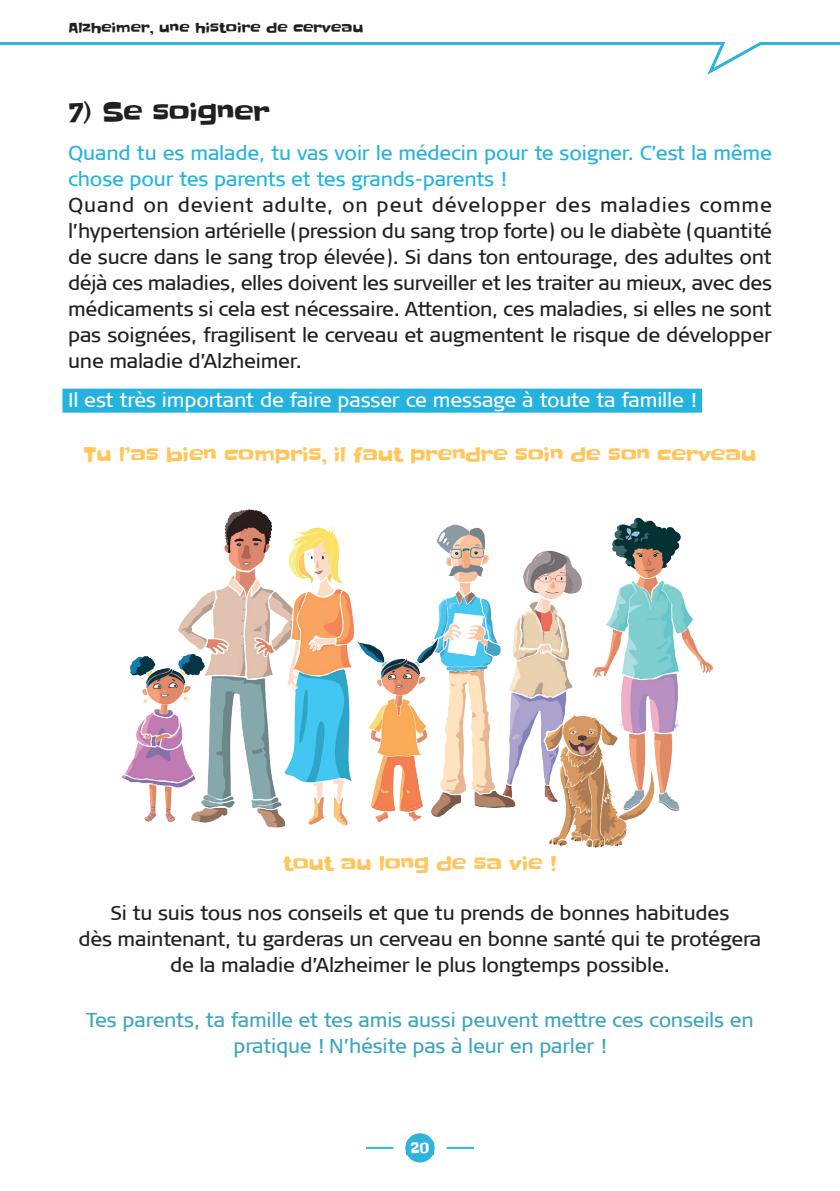
<style>
.page{position:relative;width:840px;height:1191px;background:#fff}
.page>*{position:absolute;margin:0;border:0;box-sizing:border-box;transform-origin:0 0}
.TITRE_1{font:26px "Slackey";letter-spacing:-.01em;color:#231f20}
.TXT_COURANT{font:20px/26px "Signa Normal";letter-spacing:-.01em;color:#231f20;text-align:justify}
.TXT_COURANT-2{font:20px/26px "Signa Normal";letter-spacing:-.01em;color:#23b3de}
.TXT_COURANT-3{font:20px/26px "Signa Normal";letter-spacing:-.01em;color:#3da5c0;text-align:center}
.TXT_COURANT-4{font:20px "Slackey";letter-spacing:-.01em;color:#ffc65d}
.TXT_FILET_BLEU{font:20px "Signa Normal";letter-spacing:-.01em;color:#fff}
.t1{font:14px "Slackey";color:#231f20}
.t2{font:14px "Slackey";color:#fff}
</style>
<div class="page">
<svg style="left:0;top:42px;width:839px;height:33px"></svg>
<div style="left:406px;top:1134px;width:27px;height:27px;background:#2eb3dd;border-radius:50%"></div>
<div style="left:405px;top:1133px;width:29px;height:29px;border:2px solid #2eb3dd;border-radius:50%"></div>
<div style="left:406px;top:1142px;width:27px;height:12px;background:#2eb3dd"></div>
<hr style="left:366px;top:1146px;width:27px;height:2px;background:#2eb3dd">
<hr style="left:446px;top:1146px;width:27px;height:2px;background:#2eb3dd">
<div style="left:62px;top:388px;width:639px;height:24px;background:#23b3de"></div>
<img style="left:121px;top:509px;width:592px;height:339px">
<p class="t1" style="left:68px;top:18px;width:296px">Alzheimer, une histoire de cerveau</p>
<p class="TITRE_1" style="left:68px;top:95px;width:203px">7) Se soigner</p>
<p class="TXT_COURANT-2" style="left:68px;top:140px;width:704px">Quand tu es malade, tu vas voir le médecin pour te soigner. C’est la même chose pour tes parents et tes grands-parents !</p>
<p class="TXT_COURANT" style="left:68px;top:192px;width:705px">Quand on devient adulte, on peut développer des maladies comme l’hypertension artérielle (pression du sang trop forte) ou le diabète (quantité de sucre dans le sang trop élevée). Si dans ton entourage, des adultes ont déjà ces maladies, elles doivent les surveiller et les traiter au mieux, avec des médicaments si cela est nécessaire. Attention, ces maladies, si elles ne sont pas soignées, fragilisent le cerveau et augmentent le risque de développer une maladie d’Alzheimer.</p>
<p class="TXT_FILET_BLEU" style="left:68px;top:388px;width:629px">Il est très important de faire passer ce message à toute ta famille !</p>
<p class="TXT_COURANT-4" style="left:83px;top:441px;width:674px">Tu l’as bien compris, il faut prendre soin de son cerveau</p>
<p class="TXT_COURANT-4" style="left:283px;top:850px;width:274px">tout au long de sa vie !</p>
<p class="TXT_COURANT" style="left:78px;top:900px;width:684px;text-align:center">Si tu suis tous nos conseils et que tu prends de bonnes habitudes<br>dès maintenant, tu garderas un cerveau en bonne santé qui te protégera de la maladie d’Alzheimer le plus longtemps possible.</p>
<p class="TXT_COURANT-3" style="left:86px;top:1007px;width:668px">Tes parents, ta famille et tes amis aussi peuvent mettre ces conseils en pratique ! N’hésite pas à leur en parler !</p>
<p class="t2" style="left:410px;top:1138px;width:21px">20</p>
</div>
